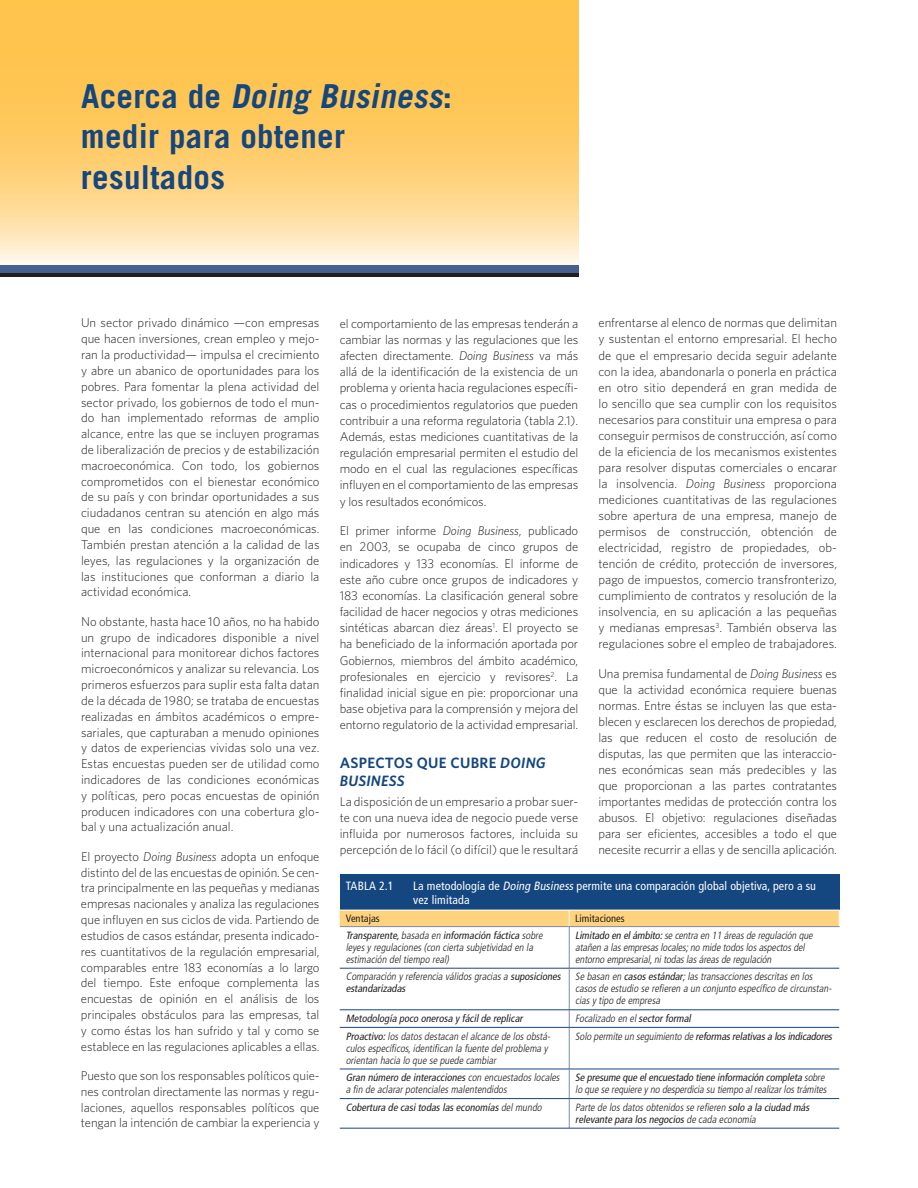
<style>
.page{position:relative;width:918px;height:1188px;background:#fff}
.page>*{position:absolute;margin:0;border:0;box-sizing:border-box;transform-origin:0 0}
.t1{font:700 33px/40.5px "Trade Gothic";letter-spacing:.01em;color:#14467f}
.t2{font:600 15px/18.5px "Whitney";letter-spacing:.02em;color:#14467f}
.t3{font:300 12.75px/15.8px "Whitney";letter-spacing:-.01em;color:#231f20;text-align:justify}
.t4{font:condensed 12px/14.4px "Frutiger";letter-spacing:.01em;color:#fff}
.t5{font:italic 300 condensed 10.5px/12px "Frutiger";color:#231f20}
.t6{font:italic condensed 10.5px "Frutiger";color:#231f20}
.t7{font:condensed 10.5px "Frutiger";color:#231f20}
.s1{font-style:italic}
.s2{font-weight:400}
.s3{font-weight:300}
</style>
<div class="page">
<svg style="left:0;top:0;width:578px;height:265px;background:#fed074"></svg>
<div style="left:0;top:265px;width:578px;height:12px;background:#465e90"></div>
<hr style="left:0;top:273px;width:578px;height:4px;background:#231f20">
<div style="left:340px;top:875px;width:499px;height:35px;background:#14467f"></div>
<hr style="left:569px;top:927px;width:1px;height:41px;background:#8189af">
<hr style="left:340px;top:968px;width:499px;height:1px;background:#14467f">
<hr style="left:569px;top:968px;width:1px;height:42px;background:#8189af">
<hr style="left:340px;top:1010px;width:499px;height:1px;background:#14467f">
<svg style="left:569px;top:1010px;width:1px;height:17px"></svg>
<hr style="left:340px;top:1027px;width:499px;height:1px;background:#14467f">
<hr style="left:569px;top:1028px;width:1px;height:41px;background:#8189af">
<hr style="left:340px;top:1069px;width:499px;height:1px;background:#14467f">
<hr style="left:340px;top:1098px;width:499px;height:1px;background:#14467f">
<svg style="left:569px;top:1069px;width:1px;height:59px"></svg>
<hr style="left:340px;top:1128px;width:499px;height:1px;background:#14467f">
<svg style="left:340px;top:910px;width:500px;height:16px;background:#ffd383"></svg>
<hr style="left:340px;top:926px;width:500px;height:1px;background:#8189af">
<h1 class="t1" style="left:81px;top:79px;width:372px">A c e r c a d e <span class="s1">Doing Business</span>: medir para obtener resultados</h1>
<p class="t3" style="left:81px;top:316px;width:240px">Un sector privado dinámico —con empresas que hacen inversiones, crean empleo y mejo&shy;ran la productividad— impulsa el crecimiento y abre un abanico de oportunidades para los pobres. Para fomentar la plena actividad del sector privado, los gobiernos de todo el mun&shy;do han implementado reformas de amplio alcance, entre las que se incluyen programas de liberalización de precios y de estabilización macroeconómica. Con todo, los gobiernos comprometidos con el bienestar económico de su país y con brindar oportunidades a sus ciudadanos centran su atención en algo más que en las condiciones macroeconómicas.<br>También prestan atención a la calidad de las leyes, las regulaciones y la organización de las instituciones que conforman a diario la actividad económica.</p>
<p class="t3" style="left:81px;top:614px;width:240px">No obstante, hasta hace 10 años, no ha habido un grupo de indicadores disponible a nivel internacional para monitorear dichos factores microeconómicos y analizar su relevancia. Los primeros esfuerzos para suplir esta falta datan de la década de 1980; se trataba de encuestas realizadas en ámbitos académicos o empre&shy;sariales, que capturaban a menudo opiniones y datos de experiencias vividas solo una vez.<br>Estas encuestas pueden ser de utilidad como indicadores de las condiciones económicas y políticas, pero pocas encuestas de opinión producen indicadores con una cobertura glo&shy;bal y una actualización anual.</p>
<p class="t3" style="left:81px;top:849px;width:240px">El proyecto <span class="s1">Doing Business</span> adopta un enfoque distinto del de las encuestas de opinión. Se cen&shy;tra principalmente en las pequeñas y medianas empresas nacionales y analiza las regulaciones que influyen en sus ciclos de vida. Partiendo de estudios de casos estándar, presenta indicado&shy;res cuantitativos de la regulación empresarial, comparables entre 183 economías a lo largo del tiempo. Este enfoque complementa las encuestas de opinión en el análisis de los principales obstáculos para las empresas, tal y como éstas los han sufrido y tal y como se establece en las regulaciones aplicables a ellas.</p>
<p class="t3" style="left:81px;top:1069px;width:240px">Puesto que son los responsables políticos quie&shy;nes controlan directamente las normas y regu&shy;laciones, aquellos responsables políticos que tengan la intención de cambiar la experiencia y</p>
<p class="t3" style="left:340px;top:316px;width:240px;line-height:16.2px">el comportamiento de las empresas tenderán a cambiar las normas y las regulaciones que les afecten directamente. <span class="s1">Doing Business</span> va más allá de la identificación de la existencia de un problema y orienta hacia regulaciones específi&shy;cas o procedimientos regulatorios que pueden contribuir a una reforma regulatoria (tabla 2.1).<br>Además, estas mediciones cuantitativas de la regulación empresarial permiten el estudio del modo en el cual las regulaciones específicas influyen en el comportamiento de las empresas y los resultados económicos.</p>
<p class="t3" style="left:340px;top:524px;width:240px;line-height:16.2px">El primer informe <span class="s1">Doing Business</span>, publicado en 2003, se ocupaba de cinco grupos de indicadores y 133 economías. El informe de este año cubre once grupos de indicadores y 183 economías. La clasificación general sobre facilidad de hacer negocios y otras mediciones sintéticas abarcan diez áreas<sup>1</sup>. El proyecto se ha beneficiado de la información aportada por Gobiernos, miembros del ámbito académico, profesionales en ejercicio y revisores<sup>2</sup>. La finalidad inicial sigue en pie: proporcionar una base objetiva para la comprensión y mejora del entorno regulatorio de la actividad empresarial.</p>
<p class="t2" style="left:340px;top:755px;width:207px">ASPECTOS QUE CUBRE <span class="s1">DOING<br>BUSINESS</span></p>
<p class="t3" style="left:340px;top:794px;width:240px;line-height:16.2px">La disposición de un empresario a probar suer&shy;te con una nueva idea de negocio puede verse influida por numerosos factores, incluida su percepción de lo fácil (o difícil) que le resultará</p>
<p class="t3" style="left:598px;top:316px;width:240px">enfrentarse al elenco de normas que delimitan y sustentan el entorno empresarial. El hecho de que el empresario decida seguir adelante con la idea, abandonarla o ponerla en práctica en otro sitio dependerá en gran medida de lo sencillo que sea cumplir con los requisitos necesarios para constituir una empresa o para conseguir permisos de construcción, así como de la eficiencia de los mecanismos existentes para resolver disputas comerciales o encarar la insolvencia. <span class="s1">Doing Business</span> proporciona mediciones cuantitativas de las regulaciones sobre apertura de una empresa, manejo de permisos de construcción, obtención de electricidad, registro de propiedades, ob&shy;tención de crédito, protección de inversores, pago de impuestos, comercio transfronterizo, cumplimiento de contratos y resolución de la insolvencia, en su aplicación a las pequeñas y medianas empresas<sup>3</sup>. También observa las regulaciones sobre el empleo de trabajadores.</p>
<p class="t3" style="left:598px;top:666px;width:240px">Una premisa fundamental de <span class="s1">Doing Business</span> es que la actividad económica requiere buenas normas. Entre éstas se incluyen las que esta&shy;blecen y esclarecen los derechos de propiedad, las que reducen el costo de resolución de disputas, las que permiten que las interaccio&shy;nes económicas sean más predecibles y las que proporcionan a las partes contratantes importantes medidas de protección contra los abusos. El objetivo: regulaciones diseñadas para ser eficientes, accesibles a todo el que necesite recurrir a ellas y de sencilla aplicación.</p>
<p class="t4" style="left:346px;top:879px;width:49px">TABLA 2.1</p>
<p class="t4" style="left:413px;top:879px;width:404px">La metodología de <span class="s1">Doing Business</span> permite una comparación global objetiva, pero a su vez limitada</p>
<p class="t7" style="left:346px;top:914px;width:36px">Ventajas</p>
<p class="t7" style="left:575px;top:914px;width:51px">Limitaciones</p>
<p class="t5" style="left:346px;top:930px;width:200px"><span class="s2">Transparente,</span>basada en <span class="s2">información fáctica</span> sobre leyes y regulaciones (con cierta subjetividad en la estimación del tiempo real)</p>
<p class="t5" style="left:575px;top:930px;width:241px"><span class="s2">Limitado en elámbito:</span>se centra en 11 áreas de regulación que atañen a las empresas locales;no mide todos los aspectos del entorno empresarial,nitodas las áreas de regulación</p>
<p class="t5" style="left:346px;top:972px;width:218px">Comparación y referencia válidos gracias a <span class="s2">suposiciones estandarizadas</span></p>
<p class="t5" style="left:575px;top:972px;width:260px">Se basan en <span class="s2">casos estándar</span>;las transacciones descritas en los casos de estudio se refieren a un conjunto específico de circunstan&shy;cias y tipo de empresa</p>
<p class="t6" style="left:346px;top:1014px;width:180px">Metodología poco onerosa y fácil de replicar</p>
<p class="t5" style="left:575px;top:1013px;width:119px">Focalizado en el <span class="s2">sector formal</span></p>
<p class="t5" style="left:346px;top:1031px;width:208px"><span class="s2">Proactivo:</span>los datos destacan el alcance de los obstá&shy;culos específicos,identifican la fuente del problema y orientan hacia lo que se puede cambiar</p>
<p class="t6" style="left:575px;top:1032px;width:260px"><span class="s3">Solo permite un seguimiento de</span> reformas relativas a los indicadores</p>
<p class="t5" style="left:346px;top:1072px;width:217px"><span class="s2">Gran número de interacciones</span> con encuestados locales a fin de aclarar potenciales malentendidos</p>
<p class="t5" style="left:575px;top:1072px;width:255px"><span class="s2">Se presume que elencuestado tiene información completa</span> sobre lo que se requiere y no desperdicia su tiempo alrealizarlos trámites</p>
<p class="t6" style="left:346px;top:1103px;width:199px">Cobertura de casi todas las economías <span class="s3">del mundo</span></p>
<p class="t5" style="left:575px;top:1102px;width:237px">Parte de los datos obtenidos se refieren <span class="s2">solo a la ciudad más relevante para los negocios</span> de cada economía</p>
</div>
